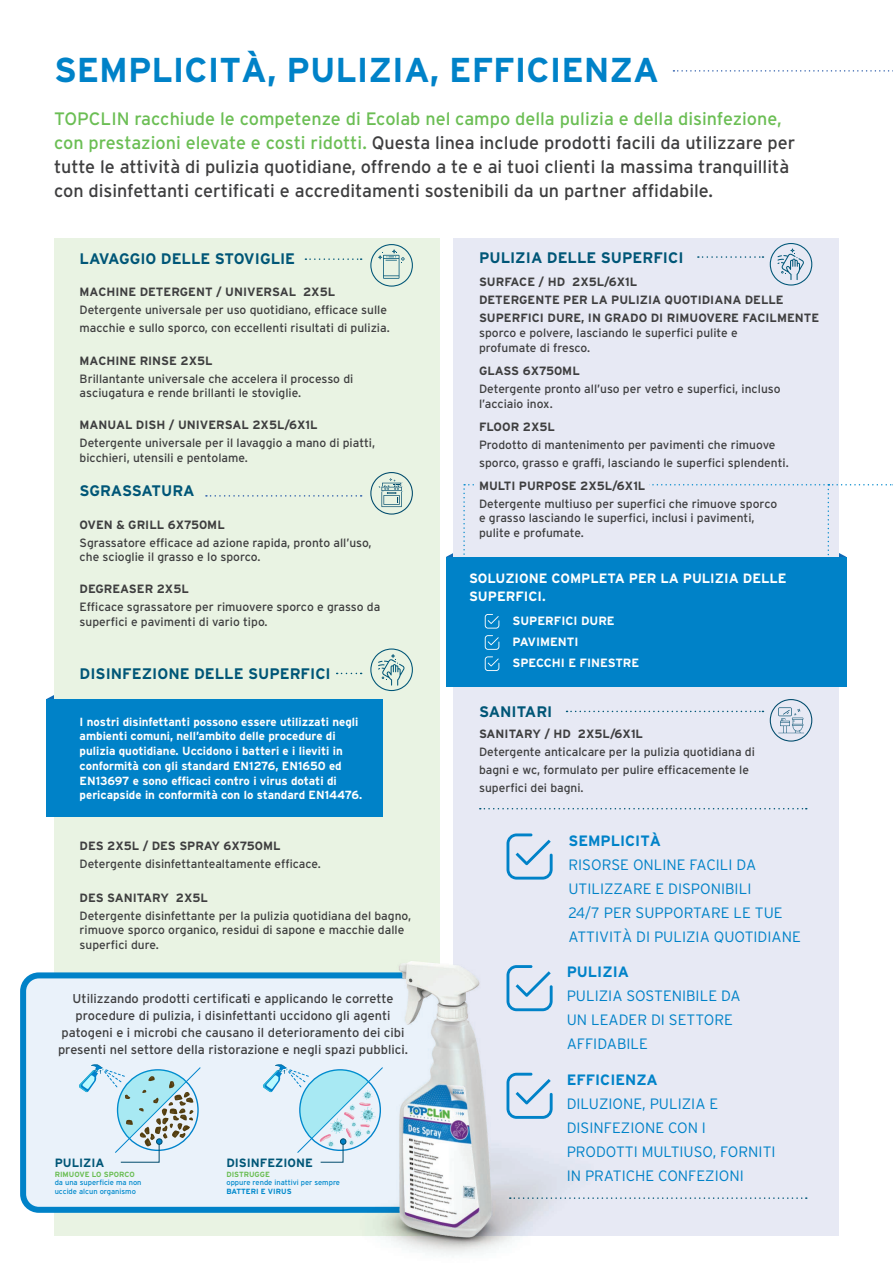
<style>
.page{position:relative;width:893px;height:1263px;background:#fff}
.page>*{position:absolute;margin:0;border:0;box-sizing:border-box;transform-origin:0 0}
.t1{font:700 34.5px "Interstate";color:#0082c8}
.t2{font:18px/24px "Interstate";color:#3e3e3f}
.t3{font:700 15.3px "Interstate";color:#005677}
.t4{font:300 15px/24px "Interstate";color:#0082c8}
.t5{font:700 15px "Interstate";color:#0082c8}
.t6{font:700 13.5px/18px "Interstate";color:#fff}
.t7{font:12.75px/17px "Interstate";color:#3e3e3f;text-align:center}
.t8{font:12px/14.4px "Interstate";color:#3e3e3f}
.t9{font:700 12px/18px "Interstate";color:#3e3e3f}
.t10{font:700 12px "Interstate";color:#fff}
.t11{font:700 12px "Interstate";color:#005677}
.t12{font:700 11.85px/14.7px "Interstate";color:#fff}
.t13{font:7.5px/9px "Interstate";color:#0089cc}
.t14{font:700 7.5px "Interstate";color:#6bbe54}
.s1{color:#6bbe54}
.s2{font-weight:700}
</style>
<div class="page">
<hr style="left:892px;top:924px;width:1px;height:339px;background:#0082c8">
<div style="left:453px;top:238px;width:386px;height:1009px;background:#e7e9f4"></div>
<svg style="left:46px;top:695px;width:8px;height:4px"></svg>
<div style="left:54px;top:238px;width:386px;height:1009px;background:#e9f3e3"></div>
<svg style="left:698px;top:256px;width:65px;height:2px"></svg>
<svg style="left:566px;top:711px;width:197px;height:1px"></svg>
<svg style="left:480px;top:808px;width:327px;height:1px"></svg>
<svg style="left:597px;top:1197px;width:210px;height:2px"></svg>
<svg style="left:506px;top:833px;width:47px;height:46px"></svg>
<div style="left:23px;top:975px;width:420px;height:235px;background:#eaf2fa;border-radius:16px"></div>
<div style="left:20px;top:972px;width:426px;height:241px;border:6px solid #0082c8;border-radius:16px"></div>
<svg style="left:673px;top:70px;width:220px;height:2px"></svg>
<div style="left:0;top:1236px;width:893px;height:27px;background:#fff"></div>
<img style="left:245px;top:961px;width:349px;height:294px">
<svg style="left:770px;top:243px;width:42px;height:43px"></svg>
<svg style="left:370px;top:648px;width:43px;height:43px"></svg>
<svg style="left:305px;top:258px;width:57px;height:2px"></svg>
<svg style="left:370px;top:244px;width:43px;height:43px"></svg>
<svg style="left:206px;top:495px;width:156px;height:2px"></svg>
<svg style="left:337px;top:673px;width:25px;height:1px"></svg>
<svg style="left:770px;top:699px;width:42px;height:43px"></svg>
<svg style="left:370px;top:472px;width:43px;height:43px"></svg>
<svg style="left:446px;top:484px;width:447px;height:114px"></svg>
<div style="left:446px;top:557px;width:400px;height:130px;background:#0082c8"></div>
<div style="left:474px;top:474px;width:175px;height:20px;background:#e7e9f4"></div>
<svg style="left:485px;top:614px;width:14px;height:14px"></svg>
<svg style="left:485px;top:635px;width:14px;height:15px"></svg>
<svg style="left:485px;top:656px;width:14px;height:15px"></svg>
<div style="left:46px;top:699px;width:337px;height:117px;background:#0082c8"></div>
<svg style="left:79px;top:1064px;width:122px;height:99px"></svg>
<div style="left:156px;top:1138px;width:6px;height:7px;border:1px solid #004b6c;border-radius:50%"></div>
<svg style="left:263px;top:1064px;width:121px;height:99px"></svg>
<div style="left:340px;top:1138px;width:6px;height:7px;border:1px solid #004b6c;border-radius:50%"></div>
<p class="t1" style="left:54px;top:50px;width:606px">SEMPLICITÀ, PULIZIA, EFFICIENZA</p>
<p class="t2" style="left:54px;top:106px;width:743px"><span class="s1">TOPCLIN racchiude le competenze di Ecolab nel campo della pulizia e della disinfezione, con prestazioni elevate e costi ridotti.</span> Questa linea include prodotti facili da utilizzare per tutte le attività di pulizia quotidiane, offrendo a te e ai tuoi clienti la massima tranquillità con disinfettanti certificati e accreditamenti sostenibili da un partner affidabile.</p>
<p class="t3" style="left:80px;top:250px;width:217px">LAVAGGIO DELLE STOVIGLIE</p>
<p class="t9" style="left:80px;top:283px;width:257px">MACHINE DETERGENT / UNIVERSAL 2X5L</p>
<p class="t8" style="left:80px;top:301px;width:312px;line-height:18px">Detergente universale per uso quotidiano, efficace sulle macchie e sullo sporco, con eccellenti risultati di pulizia.</p>
<p class="t9" style="left:80px;top:351px;width:134px">MACHINE RINSE 2X5L</p>
<p class="t8" style="left:80px;top:371px;width:275px">Brillantante universale che accelera il processo di asciugatura e rende brillanti le stoviglie.</p>
<p class="t8" style="left:80px;top:416px;width:297px;line-height:18px"><span class="s2">MANUAL DISH / UNIVERSAL 2X5L/6X1L<br></span>Detergente universale per il lavaggio a mano di piatti,</p>
<p class="t8" style="left:80px;top:450px;width:170px">bicchieri, utensili e pentolame.</p>
<p class="t3" style="left:80px;top:482px;width:116px">SGRASSATURA</p>
<p class="t9" style="left:80px;top:515px;width:147px">OVEN &amp; GRILL 6X750ML</p>
<p class="t8" style="left:80px;top:535px;width:293px">Sgrassatore efficace ad azione rapida, pronto all’uso, che scioglie il grasso e lo sporco.</p>
<p class="t8" style="left:80px;top:580px;width:302px;line-height:18px"><span class="s2">DEGREASER 2X5L<br></span>Efficace sgrassatore per rimuovere sporco e grasso da</p>
<p class="t8" style="left:80px;top:614px;width:189px">superfici e pavimenti di vario tipo.</p>
<p class="t3" style="left:80px;top:665px;width:253px">DISINFEZIONE DELLE SUPERFICI</p>
<p class="t12" style="left:80px;top:714px;width:284px">I nostri disinfettanti possono essere utilizzati negli ambienti comuni, nell’ambito delle procedure di pulizia quotidiane. Uccidono i batteri e i lieviti in conformità con gli standard EN1276, EN1650 ed EN13697 e sono efficaci contro i virus dotati di pericapside in conformità con lo standard EN14476.</p>
<p class="t9" style="left:80px;top:837px;width:202px">DES 2X5L / DES SPRAY 6X750ML</p>
<p class="t8" style="left:80px;top:856px;width:243px">Detergente disinfettantealtamente efficace.</p>
<p class="t9" style="left:80px;top:888px;width:130px">DES SANITARY 2X5L</p>
<p class="t8" style="left:80px;top:908px;width:333px">Detergente disinfettante per la pulizia quotidiana del bagno, rimuove sporco organico, residui di sapone e macchie dalle superfici dure.</p>
<p class="t7" style="left:58px;top:990px;width:352px">Utilizzando prodotti certificati e applicando le corrette procedure di pulizia, i disinfettanti uccidono gli agenti patogeni e i microbi che causano il deterioramento dei cibi presenti nel settore della ristorazione e negli spazi pubblici.</p>
<p class="t11" style="left:55px;top:1156px;width:51px">PULIZIA</p>
<p class="t14" style="left:55px;top:1170px;width:82px">RIMUOVE LO SPORCO</p>
<p class="t13" style="left:55px;top:1178px;width:88px">da una superficie ma non uccide alcun organismo</p>
<p class="t11" style="left:226px;top:1156px;width:88px">DISINFEZIONE</p>
<p class="t13" style="left:226px;top:1178px;width:115px">oppure rende inattivi per sempre<br><span class="s2">BATTERI E VIRUS</span></p>
<p class="t14" style="left:226px;top:1170px;width:45px">DISTRUGGE</p>
<p class="t3" style="left:479px;top:249px;width:206px">PULIZIA DELLE SUPERFICI</p>
<p class="t9" style="left:479px;top:273px;width:160px">SURFACE / HD 2X5L/6X1L</p>
<p class="t9" style="left:479px;top:291px;width:342px">DETERGENTE PER LA PULIZIA QUOTIDIANA DELLE<br>SUPERFICI DURE, IN GRADO DI RIMUOVERE FACILMENTE</p>
<p class="t8" style="left:479px;top:325px;width:260px">sporco e polvere, lasciando le superfici pulite e profumate di fresco.</p>
<p class="t9" style="left:479px;top:362px;width:102px">GLASS 6X750ML</p>
<p class="t8" style="left:479px;top:382px;width:303px">Detergente pronto all’uso per vetro e superfici, incluso l’acciaio inox.</p>
<p class="t9" style="left:479px;top:417px;width:77px">FLOOR 2X5L</p>
<p class="t8" style="left:479px;top:435px;width:311px;line-height:18px">Prodotto di mantenimento per pavimenti che rimuove sporco, grasso e graffi, lasciando le superfici splendenti.</p>
<p class="t9" style="left:479px;top:477px;width:168px">MULTI PURPOSE 2X5L/6X1L</p>
<p class="t8" style="left:479px;top:496px;width:300px">Detergente multiuso per superfici che rimuove sporco e grasso lasciando le superfici, inclusi i pavimenti, pulite e profumate.</p>
<p class="t6" style="left:469px;top:569px;width:319px">SOLUZIONE COMPLETA PER LA PULIZIA DELLE<br>SUPERFICI.</p>
<p class="t10" style="left:512px;top:614px;width:104px">SUPERFICI DURE</p>
<p class="t10" style="left:512px;top:635px;width:68px">PAVIMENTI</p>
<p class="t10" style="left:512px;top:656px;width:128px">SPECCHI E FINESTRE</p>
<p class="t3" style="left:479px;top:703px;width:75px">SANITARI</p>
<p class="t9" style="left:479px;top:725px;width:166px">SANITARY / HD 2X5L/6X1L</p>
<p class="t8" style="left:479px;top:743px;width:277px;line-height:18px">Detergente anticalcare per la pulizia quotidiana di bagni e wc, formulato per pulire efficacemente le superfici dei bagni.</p>
<p class="t5" style="left:568px;top:832px;width:94px">SEMPLICITÀ</p>
<p class="t4" style="left:568px;top:852px;width:234px">RISORSE ONLINE FACILI DA<br>UTILIZZARE E DISPONIBILI<br>24/7 PER SUPPORTARE LE TUE<br>ATTIVITÀ DI PULIZIA QUOTIDIANE</p>
<p class="t5" style="left:567px;top:963px;width:64px">PULIZIA</p>
<p class="t4" style="left:567px;top:984px;width:175px">PULIZIA SOSTENIBILE DA<br>UN LEADER DI SETTORE<br>AFFIDABILE</p>
<p class="t5" style="left:567px;top:1071px;width:93px">EFFICIENZA</p>
<p class="t4" style="left:567px;top:1091px;width:210px">DILUZIONE, PULIZIA E<br>DISINFEZIONE CON I<br>PRODOTTI MULTIUSO, FORNITI<br>IN PRATICHE CONFEZIONI</p>
</div>
